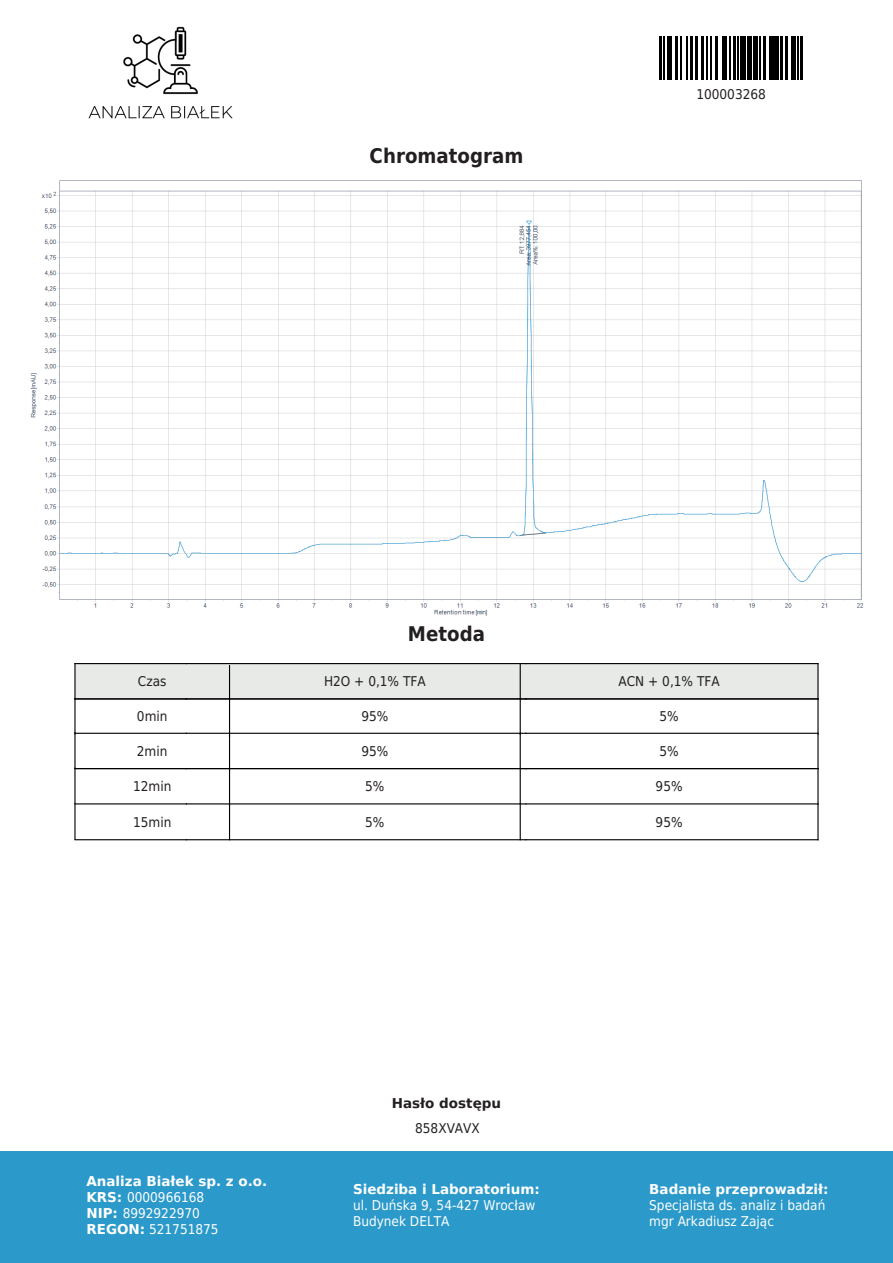
<style>
.page{position:relative;width:893px;height:1263px;background:#fff}
.page>*{position:absolute;margin:0;border:0;box-sizing:border-box;transform-origin:0 0}
.t1{font:700 20.25px "DejaVu Sans Condensed";color:#231f20}
.t2{font:13.5px/16.2px "DejaVu Sans Condensed";color:#fff}
.t3{font:13.5px "DejaVu Sans Condensed";color:#231f20}
.t4{font:700 13.5px "DejaVu Sans";color:#fff}
.t5{font:700 13.5px "DejaVu Sans";color:#231f20}
.s1{font-family:"DejaVu Sans";font-weight:700}
</style>
<div class="page">
<img style="left:88px;top:26px;width:145px;height:93px">
<div style="left:0;top:1151px;width:893px;height:112px;background:#2b99ca"></div>
<hr style="left:74px;top:698px;width:2px;height:36px;background:#000001">
<hr style="left:74px;top:733px;width:2px;height:35px;background:#000001">
<hr style="left:74px;top:768px;width:2px;height:35px;background:#000001">
<div style="left:75px;top:664px;width:111px;height:35px;background:#e8eae8"></div>
<div style="left:186px;top:664px;width:340px;height:35px;background:#e8eae8"></div>
<div style="left:526px;top:664px;width:292px;height:35px;background:#e8eae8"></div>
<hr style="left:75px;top:663px;width:111px;height:1px;background:#000001">
<hr style="left:75px;top:698px;width:111px;height:1px;background:#000001">
<hr style="left:229px;top:666px;width:1px;height:35px;background:#000001">
<hr style="left:186px;top:663px;width:340px;height:1px;background:#000001">
<hr style="left:186px;top:698px;width:340px;height:1px;background:#000001">
<hr style="left:520px;top:664px;width:1px;height:35px;background:#000001">
<hr style="left:817px;top:664px;width:2px;height:35px;background:#000001">
<hr style="left:526px;top:663px;width:292px;height:1px;background:#000001">
<hr style="left:526px;top:698px;width:292px;height:1px;background:#000001">
<hr style="left:75px;top:733px;width:111px;height:1px;background:#000001">
<hr style="left:229px;top:701px;width:1px;height:35px;background:#000001">
<hr style="left:186px;top:733px;width:340px;height:1px;background:#000001">
<hr style="left:520px;top:699px;width:1px;height:35px;background:#000001">
<hr style="left:817px;top:699px;width:2px;height:35px;background:#000001">
<hr style="left:75px;top:768px;width:111px;height:1px;background:#000001">
<hr style="left:229px;top:735px;width:1px;height:36px;background:#000001">
<hr style="left:186px;top:768px;width:340px;height:1px;background:#000001">
<hr style="left:520px;top:733px;width:1px;height:36px;background:#000001">
<hr style="left:817px;top:733px;width:2px;height:36px;background:#000001">
<hr style="left:526px;top:733px;width:292px;height:1px;background:#000001">
<hr style="left:526px;top:768px;width:292px;height:1px;background:#000001">
<hr style="left:75px;top:803px;width:111px;height:1px;background:#000001">
<hr style="left:229px;top:771px;width:1px;height:35px;background:#000001">
<hr style="left:186px;top:803px;width:340px;height:1px;background:#000001">
<hr style="left:520px;top:769px;width:1px;height:35px;background:#000001">
<hr style="left:526px;top:803px;width:292px;height:1px;background:#000001">
<hr style="left:817px;top:769px;width:2px;height:35px;background:#000001">
<hr style="left:74px;top:664px;width:2px;height:35px;background:#000001">
<hr style="left:74px;top:804px;width:2px;height:35px;background:#000001">
<hr style="left:75px;top:839px;width:111px;height:1px;background:#000001">
<hr style="left:229px;top:804px;width:1px;height:36px;background:#000001">
<hr style="left:186px;top:839px;width:340px;height:1px;background:#000001">
<hr style="left:520px;top:804px;width:1px;height:36px;background:#000001">
<hr style="left:526px;top:839px;width:292px;height:1px;background:#000001">
<hr style="left:817px;top:804px;width:2px;height:36px;background:#000001">
<img style="left:30px;top:180px;width:834px;height:435px">
<svg style="left:667px;top:36px;width:125px;height:44px"></svg>
<hr style="left:659px;top:36px;width:3px;height:44px;background:#000001">
<hr style="left:663px;top:36px;width:2px;height:44px;background:#000001">
<hr style="left:668px;top:36px;width:4px;height:44px;background:#000001">
<hr style="left:675px;top:36px;width:3px;height:44px;background:#000001">
<hr style="left:681px;top:36px;width:1px;height:44px;background:#000001">
<hr style="left:686px;top:36px;width:2px;height:44px;background:#000001">
<hr style="left:690px;top:36px;width:3px;height:44px;background:#000001">
<hr style="left:695px;top:36px;width:3px;height:44px;background:#000001">
<hr style="left:701px;top:36px;width:2px;height:44px;background:#000001">
<hr style="left:706px;top:36px;width:2px;height:44px;background:#000001">
<hr style="left:710px;top:36px;width:2px;height:44px;background:#000001">
<hr style="left:715px;top:36px;width:3px;height:44px;background:#000001">
<hr style="left:722px;top:36px;width:4px;height:44px;background:#000001">
<hr style="left:729px;top:36px;width:1px;height:44px;background:#000001">
<hr style="left:733px;top:36px;width:3px;height:44px;background:#000001">
<hr style="left:738px;top:36px;width:1px;height:44px;background:#000001">
<div style="left:740px;top:36px;width:6px;height:44px;background:#000001"></div>
<hr style="left:748px;top:36px;width:4px;height:44px;background:#000001">
<div style="left:753px;top:36px;width:5px;height:44px;background:#000001"></div>
<hr style="left:759px;top:36px;width:1px;height:44px;background:#000001">
<hr style="left:763px;top:36px;width:3px;height:44px;background:#000001">
<hr style="left:769px;top:36px;width:4px;height:44px;background:#000001">
<hr style="left:775px;top:36px;width:4px;height:44px;background:#000001">
<hr style="left:780px;top:36px;width:3px;height:44px;background:#000001">
<hr style="left:785px;top:36px;width:2px;height:44px;background:#000001">
<hr style="left:792px;top:36px;width:4px;height:44px;background:#000001">
<hr style="left:797px;top:36px;width:2px;height:44px;background:#000001">
<hr style="left:800px;top:36px;width:3px;height:44px;background:#000001">
<h1 class="t1" style="left:370px;top:139px;width:155px">Chromatogram</h1>
<p class="t3" style="left:696px;top:83px;width:71px">100003268</p>
<h1 class="t1" style="left:408px;top:618px;width:79px">Metoda</h1>
<p class="t3" style="left:138px;top:670px;width:30px">Czas</p>
<p class="t3" style="left:324px;top:670px;width:103px">H2O + 0,1% TFA</p>
<p class="t3" style="left:618px;top:670px;width:103px">ACN + 0,1% TFA</p>
<p class="t3" style="left:137px;top:705px;width:32px">0min</p>
<p class="t3" style="left:361px;top:705px;width:28px">95%</p>
<p class="t3" style="left:659px;top:705px;width:21px">5%</p>
<p class="t3" style="left:137px;top:740px;width:32px">2min</p>
<p class="t3" style="left:361px;top:740px;width:28px">95%</p>
<p class="t3" style="left:659px;top:740px;width:21px">5%</p>
<p class="t3" style="left:133px;top:775px;width:40px">12min</p>
<p class="t3" style="left:365px;top:775px;width:21px">5%</p>
<p class="t3" style="left:656px;top:775px;width:28px">95%</p>
<p class="t3" style="left:133px;top:811px;width:40px">15min</p>
<p class="t3" style="left:365px;top:811px;width:21px">5%</p>
<p class="t3" style="left:656px;top:811px;width:28px">95%</p>
<p class="t5" style="left:392px;top:1092px;width:111px">Hasło dostępu</p>
<p class="t4" style="left:86px;top:1170px;width:182px">Analiza Białek sp. z o.o.</p>
<p class="t2" style="left:86px;top:1188px;width:134px"><span class="s1">KRS:</span> 0000966168<br><span class="s1">NIP:</span> 8992922970<br><span class="s1">REGON:</span> 521751875</p>
<p class="t3" style="left:415px;top:1117px;width:66px">858XVAVX</p>
<p class="t4" style="left:353px;top:1178px;width:188px">Siedziba i Laboratorium:</p>
<p class="t2" style="left:353px;top:1197px;width:184px">ul. Duńska 9, 54-427 Wrocław<br>Budynek DELTA</p>
<p class="t4" style="left:649px;top:1178px;width:181px">Badanie przeprowadził:</p>
<p class="t2" style="left:649px;top:1197px;width:178px">Specjalista ds. analiz i badań mgr Arkadiusz Zając</p>
</div>
